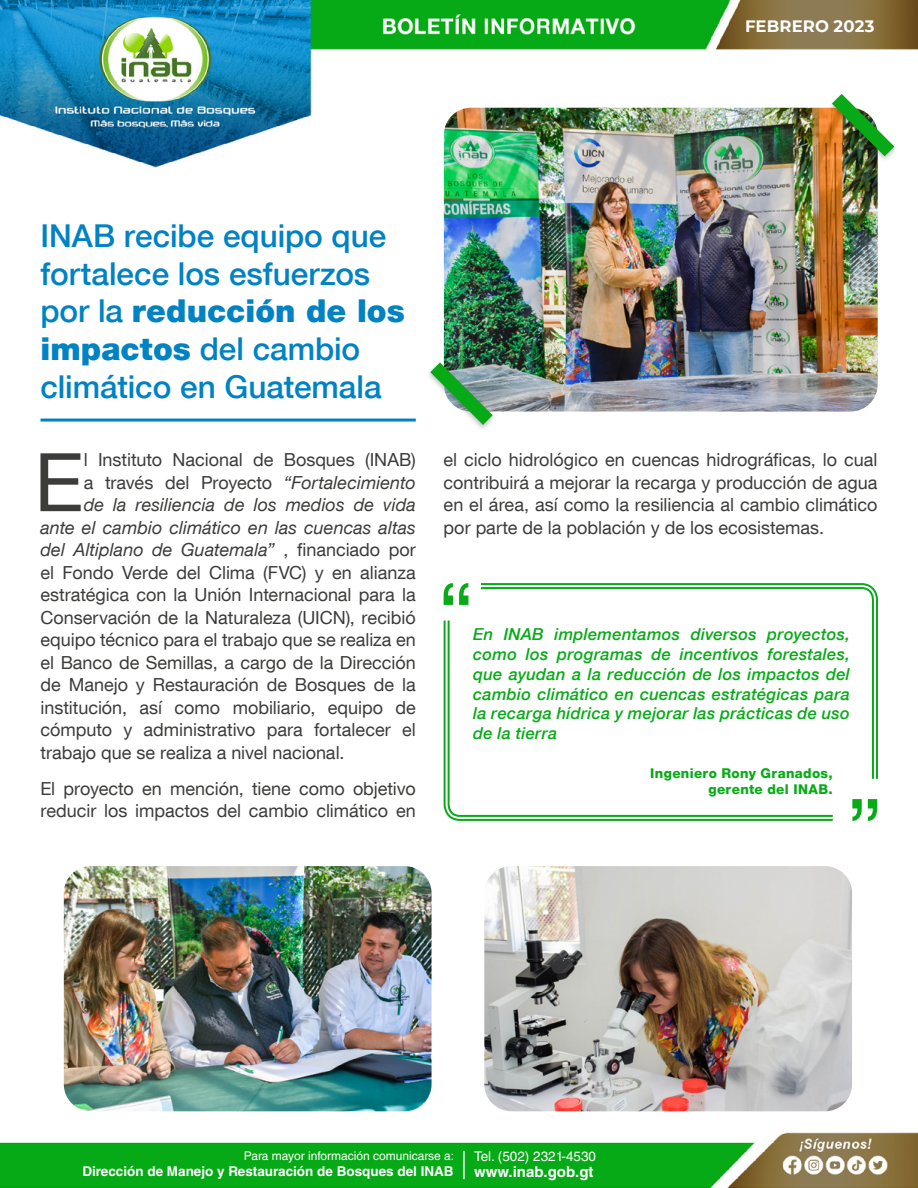
<style>
.page{position:relative;width:918px;height:1188px;background:#fff}
.page>*{position:absolute;margin:0;border:0;box-sizing:border-box;transform-origin:0 0}
.t1{font:81px "Helvetica Neue LT Com";color:#3c3c3b}
.t2{font:500 31.5px/37.8px "Helvetica Neue LT Com";color:#0082c3}
.t3{font:18px/22.5px "Helvetica Neue LT Com";color:#3c3c3b}
.t4{font:italic 18px "Helvetica Neue LT Com";letter-spacing:.005em;color:#3c3c3b}
.t5{font:italic 500 16.5px/19.8px "Helvetica Neue LT Com";letter-spacing:.02em;color:#07ab17;text-align:justify}
.t6{font:700 16.5px "Montserrat";letter-spacing:.005em;color:#fff}
.t7{font:700 15px "Helvetica LT Std";color:#fff}
.t8{font:700 13.5px "Helvetica LT Std";color:#fff}
.t9{font:800 13.5px/16.2px "Helvetica Neue LT Com";letter-spacing:.025em;color:#07ab17;text-align:right}
.t10{font:13.5px "Helvetica LT Std";color:#fff}
.t11{font:12px "Helvetica LT Std";color:#fff}
.s1{font-weight:900}
.s2{font-style:italic}
.s3{font-style:normal}
</style>
<div class="page">
<img style="left:0;top:0;width:918px;height:1188px">
<svg style="left:852px;top:799px;width:25px;height:22px"></svg>
<img style="left:444px;top:108px;width:434px;height:304px">
<svg style="left:444px;top:583px;width:24px;height:22px"></svg>
<svg style="left:443px;top:619px;width:392px;height:203px"></svg>
<svg style="left:479px;top:582px;width:400px;height:199px"></svg>
<hr style="left:463px;top:1151px;width:2px;height:28px;background:#fff">
<hr style="left:40px;top:419px;width:376px;height:3px;background:#0082c3">
<div style="left:828px;top:92px;width:71px;height:71px;background:#000;opacity:.25"></div>
<img style="left:832px;top:94px;width:62px;height:62px">
<div style="left:426px;top:361px;width:71px;height:71px;background:#000;opacity:.25"></div>
<svg style="left:430px;top:362px;width:63px;height:63px"></svg>
<img style="left:64px;top:866px;width:368px;height:245px">
<img style="left:484px;top:866px;width:368px;height:245px">
<p class="t6" style="left:745px;top:14px;width:131px">FEBRERO 2023</p>
<h2 class="t2" style="left:40px;top:216px;width:366px">INAB recibe equipo que fortalece los esfuerzos por la <span class="s1">reducción de los impactos</span> del cambio climático en Guatemala</h2>
<h1 class="t1" style="left:34px;top:432px;width:51px">E</h1>
<p class="t3" style="left:84px;top:448px;width:334px">l Instituto Nacional de Bosques (INAB)</p>
<p class="t3" style="left:84px;top:471px;width:334px">a través del Proyecto <span class="s2">“Fortalecimiento</span></p>
<p class="t4" style="left:84px;top:494px;width:334px">de la resiliencia de los medios de vida</p>
<p class="t4" style="left:41px;top:516px;width:377px">ante el cambio climático en las cuencas altas</p>
<p class="t4" style="left:41px;top:539px;width:377px">del Altiplano de Guatemala” <span class="s3">, financiado por</span></p>
<p class="t3" style="left:41px;top:561px;width:377px">el Fondo Verde del Clima (FVC) y en alianza</p>
<p class="t3" style="left:41px;top:583px;width:377px">estratégica con la Unión Internacional para la</p>
<p class="t3" style="left:41px;top:606px;width:377px">Conservación de la Naturaleza (UICN), recibió</p>
<p class="t3" style="left:41px;top:628px;width:377px">equipo técnico para el trabajo que se realiza en</p>
<p class="t3" style="left:41px;top:651px;width:377px">el Banco de Semillas, a cargo de la Dirección</p>
<p class="t3" style="left:41px;top:673px;width:377px">de Manejo y Restauración de Bosques de la</p>
<p class="t3" style="left:41px;top:696px;width:377px">institución, así como mobiliario, equipo de</p>
<p class="t3" style="left:41px;top:718px;width:377px">cómputo y administrativo para fortalecer el</p>
<p class="t3" style="left:41px;top:741px;width:305px">trabajo que se realiza a nivel nacional.</p>
<p class="t3" style="left:41px;top:777px;width:377px">El proyecto en mención, tiene como objetivo reducir los impactos del cambio climático en</p>
<p class="t3" style="left:444px;top:448px;width:435px;text-align:justify">el ciclo hidrológico en cuencas hidrográficas, lo cual contribuirá a mejorar la recarga y producción de agua en el área, así como la resiliencia al cambio climático por parte de la población y de los ecosistemas.</p>
<p class="t5" style="left:473px;top:624px;width:378px">En INAB implementamos diversos proyectos, como los programas de incentivos forestales, que ayudan a la reducción de los impactos del cambio climático en cuencas estratégicas para la recarga hídrica y mejorar las prácticas de uso de la tierra</p>
<p class="t9" style="left:650px;top:765px;width:184px">Ingeniero Rony Granados, gerente del INAB.</p>
<p class="t11" style="left:244px;top:1149px;width:212px">Para mayor información comunicarse a:</p>
<p class="t8" style="left:82px;top:1164px;width:373px">Dirección de Manejo y Restauración de Bosques del INAB</p>
<p class="t10" style="left:474px;top:1148px;width:124px">Tel. (502) 2321-4530</p>
<p class="t7" style="left:474px;top:1163px;width:121px">www.inab.gob.gt</p>
</div>
